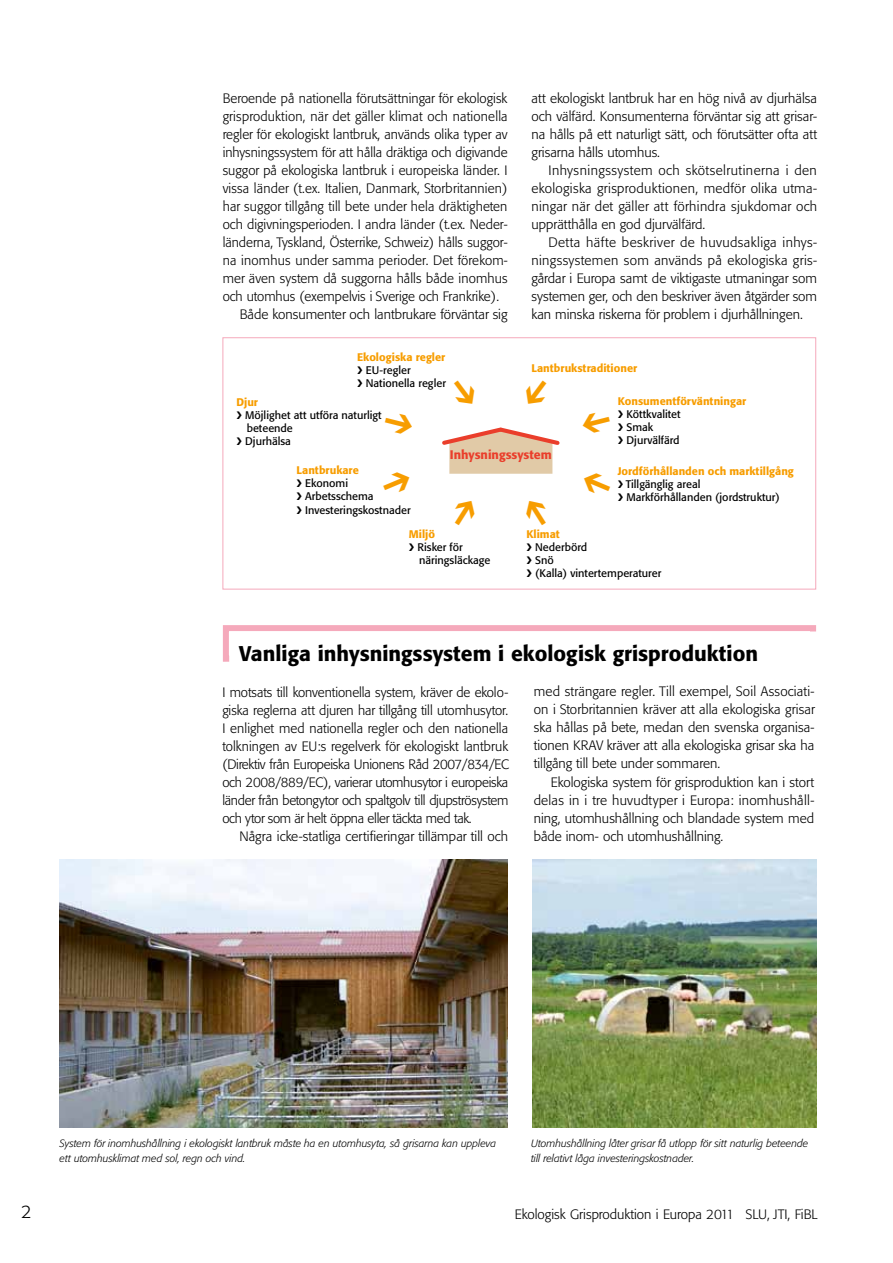
<style>
.page{position:relative;width:893px;height:1263px;background:#fff}
.page>*{position:absolute;margin:0;border:0;box-sizing:border-box;transform-origin:0 0}
.t1{font:500 21px "Formata BQ";color:#000}
.t2{font:300 18px "Formata BQ";color:#000}
.t3{font:300 13.5px/18px "Formata BQ";color:#000;text-align:justify}
.t4{font:500 12.3px "Formata BQ";color:#ea3e2b}
.t5{font:10.95px/13px "Formata BQ";color:#000}
.t6{font:500 10.95px/13px "Formata BQ";color:#f79d00}
.t7{font:italic 300 10.5px/15px "Formata BQ";color:#000}
.s1{font-weight:500;color:#f79d00}
.s2{color:#000}
.s3{font-weight:400;color:#000}
</style>
<div class="page">
<svg style="left:223px;top:625px;width:593px;height:37px"></svg>
<img style="left:532px;top:860px;width:284px;height:268px">
<img style="left:59px;top:860px;width:449px;height:268px">
<svg style="left:442px;top:427px;width:118px;height:47px"></svg>
<div style="left:222px;top:337px;width:594px;height:252px;border:1px solid #f5a9bb"></div>
<p class="t3" style="left:223px;top:89px;width:286px">Beroende på nationella förutsättningar för ekologisk</p>
<p class="t3" style="left:223px;top:107px;width:286px">grisproduktion, när det gäller klimat och nationella</p>
<p class="t3" style="left:223px;top:125px;width:286px">regler för ekologiskt lantbruk, används olika typer av</p>
<p class="t3" style="left:223px;top:143px;width:286px">inhysningssystem för att hålla dräktiga och digivande</p>
<p class="t3" style="left:223px;top:161px;width:286px">suggor på ekologiska lantbruk i europeiska länder. I</p>
<p class="t3" style="left:223px;top:179px;width:286px">vissa länder (t.ex. Italien, Danmark, Storbritannien)</p>
<p class="t3" style="left:223px;top:197px;width:286px">har suggor tillgång till bete under hela dräktigheten</p>
<p class="t3" style="left:223px;top:215px;width:286px">och digivningsperioden. I andra länder (t.ex. Neder-</p>
<p class="t3" style="left:223px;top:233px;width:286px">länderna, Tyskland, Österrike, Schweiz) hålls suggor-</p>
<p class="t3" style="left:223px;top:251px;width:286px">na inomhus under samma perioder. Det förekom-</p>
<p class="t3" style="left:223px;top:269px;width:286px">mer även system då suggorna hålls både inomhus</p>
<p class="t3" style="left:223px;top:287px;width:278px">och utomhus (exempelvis i Sverige och Frankrike).</p>
<p class="t3" style="left:240px;top:305px;width:269px">Både konsumenter och lantbrukare förväntar sig</p>
<p class="t5" style="left:357px;top:351px;width:90px"><span class="s1">Ekologiska regler </span>❯ EU-regler<br>❯ Nationella regler</p>
<p class="t3" style="left:531px;top:89px;width:287px">att ekologiskt lantbruk har en hög nivå av djurhälsa och välfärd. Konsumenterna förväntar sig att grisar&shy;na hålls på ett naturligt sätt, och förutsätter ofta att grisarna hålls utomhus.</p>
<p class="t3" style="left:531px;top:161px;width:287px;text-indent:17px">Inhysningssystem och skötselrutinerna i den ekologiska grisproduktionen, medför olika utma&shy;ningar när det gäller att förhindra sjukdomar och upprätthålla en god djurvälfärd.</p>
<p class="t3" style="left:531px;top:233px;width:287px;text-indent:17px">Detta häfte beskriver de huvudsakliga inhys&shy;ningssystemen som används på ekologiska gris&shy;gårdar i Europa samt de viktigaste utmaningar som systemen ger, och den beskriver även åtgärder som kan minska riskerna för problem i djurhållningen.</p>
<p class="t6" style="left:531px;top:362px;width:107px">Lantbrukstraditioner</p>
<p class="t6" style="left:236px;top:395px;width:23px">Djur</p>
<p class="t5" style="left:236px;top:408px;width:147px">❯ Möjlighet att utföra naturligt</p>
<p class="t5" style="left:247px;top:421px;width:48px">beteende</p>
<p class="t5" style="left:236px;top:434px;width:56px">❯ Djurhälsa</p>
<p class="t4" style="left:450px;top:447px;width:104px">Inhysningssystem</p>
<p class="t6" style="left:618px;top:395px;width:130px">Konsumentförväntningar <span class="s2">❯</span> <span class="s3">Köttkvalitet<br></span><span class="s2">❯</span> <span class="s3">Smak</span></p>
<p class="t5" style="left:618px;top:434px;width:63px">❯ Djurvälfärd</p>
<p class="t5" style="left:297px;top:464px;width:116px"><span class="s1">Lantbrukare<br></span>❯ Ekonomi<br>❯ Arbetsschema<br>❯ Investeringskostnader</p>
<p class="t5" style="left:618px;top:464px;width:178px"><span class="s1">Jordförhållanden och marktillgång </span>❯ Tillgänglig areal<br>❯ Markförhållanden (jordstruktur)</p>
<p class="t6" style="left:409px;top:528px;width:28px">Miljö</p>
<p class="t5" style="left:409px;top:541px;width:55px">❯ Risker för</p>
<p class="t5" style="left:419px;top:554px;width:73px">näringsläckage</p>
<p class="t5" style="left:526px;top:528px;width:136px"><span class="s1">Klimat<br></span>❯ Nederbörd<br>❯ Snö<br>❯ (Kalla) vintertemperaturer</p>
<h1 class="t1" style="left:239px;top:641px;width:520px">Vanliga inhysningssystem i ekologisk grisproduktion</h1>
<p class="t3" style="left:222px;top:684px;width:288px">I motsats till konventionella system, kräver de ekolo&shy;giska reglerna att djuren har tillgång till utomhusytor.<br>I enlighet med nationella regler och den nationella tolkningen av EU:s regelverk för ekologiskt lantbruk (Direktiv från Europeiska Unionens Råd 2007/834/EC och 2008/889/EC), varierar utomhusytor i europeiska länder från betongytor och spaltgolv till djupströsystem och ytor som är helt öppna eller täckta med tak.</p>
<p class="t3" style="left:239px;top:828px;width:270px">Några icke-statliga certifieringar tillämpar till och</p>
<p class="t3" style="left:534px;top:683px;width:283px">med strängare regler. Till exempel, Soil Associati&shy;on i Storbritannien kräver att alla ekologiska grisar ska hållas på bete, medan den svenska organisa&shy;tionen KRAV kräver att alla ekologiska grisar ska ha tillgång till bete under sommaren.</p>
<p class="t3" style="left:534px;top:773px;width:282px;text-indent:17px">Ekologiska system för grisproduktion kan i stort delas in i tre huvudtyper i Europa: inomhushåll&shy;ning, utomhushållning och blandade system med både inom- och utomhushållning.</p>
<p class="t7" style="left:60px;top:1136px;width:438px">System för inomhushållning i ekologiskt lantbruk måste ha en utomhusyta, så grisarna kan uppleva ett utomhusklimat med sol, regn och vind.</p>
<p class="t7" style="left:531px;top:1136px;width:279px">Utomhushållning låter grisar få utlopp för sitt naturlig beteende till relativt låga investeringskostnader.</p>
<h2 class="t2" style="left:21px;top:1201px;width:12px">2</h2>
<p class="t3" style="left:515px;top:1205px;width:304px">Ekologisk Grisproduktion i Europa 2011 SLU, JTI, FiBL</p>
</div>
